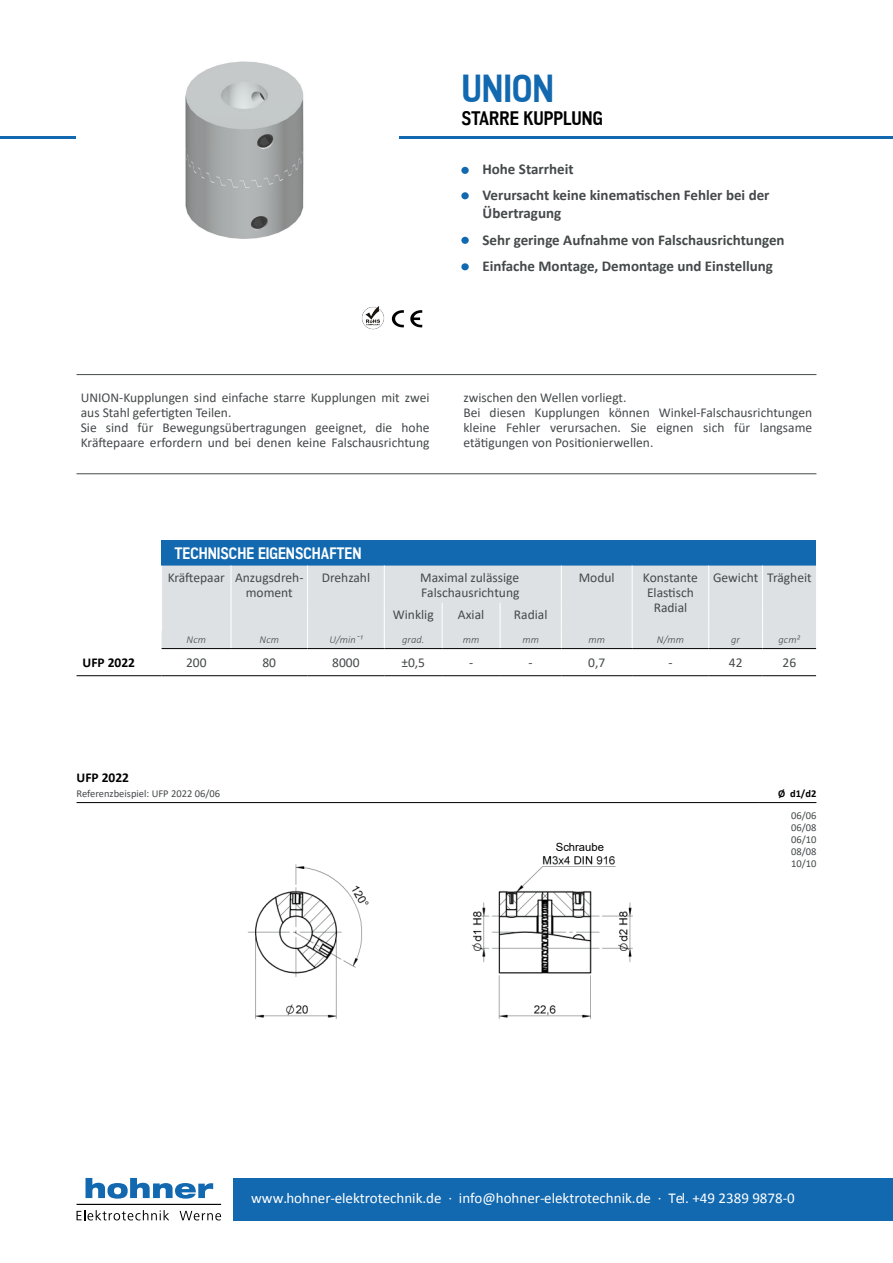
<style>
.page{position:relative;width:893px;height:1263px;background:#fff}
.page>*{position:absolute;margin:0;border:0;box-sizing:border-box;transform-origin:0 0}
.t1{font:700 39px "Akazan";color:#1269b0}
.t2{font:700 19.5px "Akazan";color:#000}
.t3{font:700 16.5px "Akazan";color:#fff}
.t4{font:700 15px/26.5px "Calibri";color:#44494a}
.t5{font:15px "Calibri";color:#fff}
.t6{font:13.5px/15px "Calibri";color:#44494a}
.t7{font:700 13.5px "Calibri";color:#000}
.t8{font:11.25px "Arial";color:#000}
.t9{font:10.5px/12.1px "Calibri";color:#44494a;text-align:justify}
.t10{font:italic 300 10.5px "Calibri";color:#44494a}
.t11{font:700 10.5px "Calibri";color:#000}
</style>
<div class="page">
<hr style="left:0;top:136px;width:893px;height:3px;background:#1269b0">
<img style="left:77px;top:61px;width:322px;height:178px">
<div style="left:461px;top:167px;width:8px;height:7px;background:#1269b0;border-radius:50%"></div>
<div style="left:461px;top:192px;width:8px;height:7px;background:#1269b0;border-radius:50%"></div>
<div style="left:461px;top:237px;width:8px;height:7px;background:#1269b0;border-radius:50%"></div>
<div style="left:461px;top:263px;width:8px;height:7px;background:#1269b0;border-radius:50%"></div>
<svg style="left:392px;top:310px;width:12px;height:17px"></svg>
<svg style="left:410px;top:310px;width:12px;height:17px"></svg>
<img style="left:361px;top:306px;width:23px;height:24px">
<div style="left:162px;top:540px;width:654px;height:26px;background:#1269b0"></div>
<div style="left:162px;top:566px;width:654px;height:82px;background:#dee1e3"></div>
<hr style="left:231px;top:566px;width:1px;height:37px;background:#fff">
<hr style="left:307px;top:566px;width:1px;height:37px;background:#fff">
<hr style="left:384px;top:566px;width:1px;height:37px;background:#fff">
<hr style="left:561px;top:566px;width:1px;height:37px;background:#fff">
<hr style="left:632px;top:566px;width:1px;height:37px;background:#fff">
<hr style="left:708px;top:566px;width:1px;height:37px;background:#fff">
<hr style="left:762px;top:566px;width:1px;height:37px;background:#fff">
<svg style="left:231px;top:603px;width:1px;height:45px"></svg>
<svg style="left:307px;top:603px;width:1px;height:45px"></svg>
<svg style="left:384px;top:603px;width:1px;height:45px"></svg>
<svg style="left:442px;top:603px;width:1px;height:45px"></svg>
<svg style="left:500px;top:603px;width:1px;height:45px"></svg>
<svg style="left:561px;top:603px;width:1px;height:45px"></svg>
<svg style="left:632px;top:603px;width:1px;height:45px"></svg>
<svg style="left:708px;top:603px;width:1px;height:45px"></svg>
<svg style="left:762px;top:603px;width:1px;height:45px"></svg>
<hr style="left:77px;top:675px;width:85px;height:1px;background:#000">
<hr style="left:162px;top:675px;width:69px;height:1px;background:#000">
<hr style="left:231px;top:675px;width:77px;height:1px;background:#000">
<hr style="left:308px;top:675px;width:76px;height:1px;background:#000">
<hr style="left:384px;top:675px;width:58px;height:1px;background:#000">
<hr style="left:442px;top:675px;width:58px;height:1px;background:#000">
<hr style="left:500px;top:675px;width:61px;height:1px;background:#000">
<hr style="left:561px;top:675px;width:71px;height:1px;background:#000">
<hr style="left:632px;top:675px;width:77px;height:1px;background:#000">
<hr style="left:709px;top:675px;width:54px;height:1px;background:#000">
<hr style="left:763px;top:675px;width:53px;height:1px;background:#000">
<hr style="left:162px;top:648px;width:69px;height:1px;background:#000">
<hr style="left:231px;top:648px;width:77px;height:1px;background:#000">
<hr style="left:308px;top:648px;width:76px;height:1px;background:#000">
<hr style="left:384px;top:648px;width:58px;height:1px;background:#000">
<hr style="left:442px;top:648px;width:58px;height:1px;background:#000">
<hr style="left:500px;top:648px;width:61px;height:1px;background:#000">
<hr style="left:561px;top:648px;width:71px;height:1px;background:#000">
<hr style="left:632px;top:648px;width:77px;height:1px;background:#000">
<hr style="left:709px;top:648px;width:54px;height:1px;background:#000">
<hr style="left:763px;top:648px;width:53px;height:1px;background:#000">
<hr style="left:77px;top:802px;width:682px;height:1px;background:#000">
<hr style="left:759px;top:802px;width:57px;height:1px;background:#000">
<img style="left:247px;top:856px;width:386px;height:164px">
<hr style="left:77px;top:374px;width:739px;height:1px;background:#44494a">
<hr style="left:77px;top:473px;width:739px;height:1px;background:#44494a">
<div style="left:234px;top:1178px;width:659px;height:42px;background:#1269b0"></div>
<svg style="left:86px;top:1178px;width:127px;height:20px"></svg>
<svg style="left:77px;top:1210px;width:92px;height:10px"></svg>
<svg style="left:180px;top:1211px;width:41px;height:9px"></svg>
<hr style="left:77px;top:1204px;width:144px;height:1px;background:#000">
<h1 class="t1" style="left:461px;top:67px;width:94px">UNION</h1>
<h2 class="t2" style="left:461px;top:108px;width:143px">STARRE KUPPLUNG</h2>
<p class="t4" style="left:482px;top:155px;width:289px">Hohe Starrheit<br>Verursacht keine kinematischen Fehler bei der</p>
<p class="t4" style="left:482px;top:200px;width:304px">Übertragung<br>Sehr geringe Aufnahme von Falschausrichtungen<br>Einfache Montage, Demontage und Einstellung</p>
<p class="t6" style="left:81px;top:389px;width:350px">UNION-Kupplungen sind einfache starre Kupplungen mit zwei aus Stahl gefertigten Teilen.<br>Sie sind für Bewegungsübertragungen geeignet, die hohe Kräftepaare erfordern und bei denen keine Falschausrichtung</p>
<p class="t6" style="left:463px;top:389px;width:350px">zwischen den Wellen vorliegt.<br>Bei diesen Kupplungen können Winkel-Falschausrichtungen kleine Fehler verursachen. Sie eignen sich für langsame etätigungen von Positionierwellen.</p>
<p class="t3" style="left:174px;top:544px;width:189px">TECHNISCHE EIGENSCHAFTEN</p>
<p class="t6" style="left:246px;top:569px;width:59px;text-indent:-78px">Kräftepaar Anzugsdreh&shy;moment</p>
<p class="t6" style="left:322px;top:569px;width:50px">Drehzahl</p>
<p class="t6" style="left:579px;top:569px;width:37px">Modul</p>
<p class="t6" style="left:643px;top:569px;width:57px;text-align:center">Konstante<br>Elastisch<br>Radial</p>
<p class="t6" style="left:713px;top:569px;width:100px">Gewicht Trägheit</p>
<p class="t6" style="left:393px;top:606px;width:42px">Winklig</p>
<p class="t6" style="left:458px;top:606px;width:28px">Axial</p>
<p class="t6" style="left:514px;top:606px;width:35px">Radial</p>
<p class="t10" style="left:187px;top:633px;width:21px">Ncm</p>
<p class="t10" style="left:260px;top:633px;width:21px">Ncm</p>
<p class="t10" style="left:329px;top:633px;width:35px">U/min¯¹</p>
<p class="t10" style="left:402px;top:633px;width:24px">grad.</p>
<p class="t10" style="left:463px;top:633px;width:18px">mm</p>
<p class="t10" style="left:522px;top:633px;width:18px">mm</p>
<p class="t10" style="left:588px;top:633px;width:18px">mm</p>
<p class="t10" style="left:657px;top:633px;width:28px">N/mm</p>
<p class="t10" style="left:731px;top:633px;width:10px">gr</p>
<p class="t10" style="left:779px;top:633px;width:23px">gcm²</p>
<p class="t6" style="left:420px;top:569px;width:101px">Maximal zulässige<br>Falschausrichtung</p>
<p class="t7" style="left:83px;top:653px;width:54px">UFP 2022</p>
<p class="t6" style="left:186px;top:655px;width:22px">200</p>
<p class="t6" style="left:262px;top:655px;width:15px">80</p>
<p class="t6" style="left:332px;top:655px;width:29px">8000</p>
<p class="t6" style="left:401px;top:655px;width:25px">±0,5</p>
<p class="t6" style="left:469px;top:655px;width:6px">-</p>
<p class="t6" style="left:529px;top:655px;width:6px">-</p>
<p class="t6" style="left:588px;top:655px;width:19px">0,7</p>
<p class="t6" style="left:668px;top:655px;width:6px">-</p>
<p class="t6" style="left:729px;top:655px;width:15px">42</p>
<p class="t6" style="left:782px;top:655px;width:15px">26</p>
<p class="t7" style="left:77px;top:767px;width:54px">UFP 2022</p>
<p class="t9" style="left:77px;top:787px;width:145px">Referenzbeispiel: UFP 2022 06/06</p>
<p class="t11" style="left:778px;top:786px;width:40px">Ø d1/d2</p>
<p class="t9" style="left:791px;top:809px;width:27px">06/06<br>06/08<br>06/10<br>08/08<br>10/10</p>
<p class="t8" style="left:556px;top:839px;width:50px">Schraube</p>
<p class="t5" style="left:251px;top:1187px;width:545px">www.hohner-elektrotechnik.de · info@hohner-elektrotechnik.de · Tel. +49 2389 9878-0</p>
</div>
